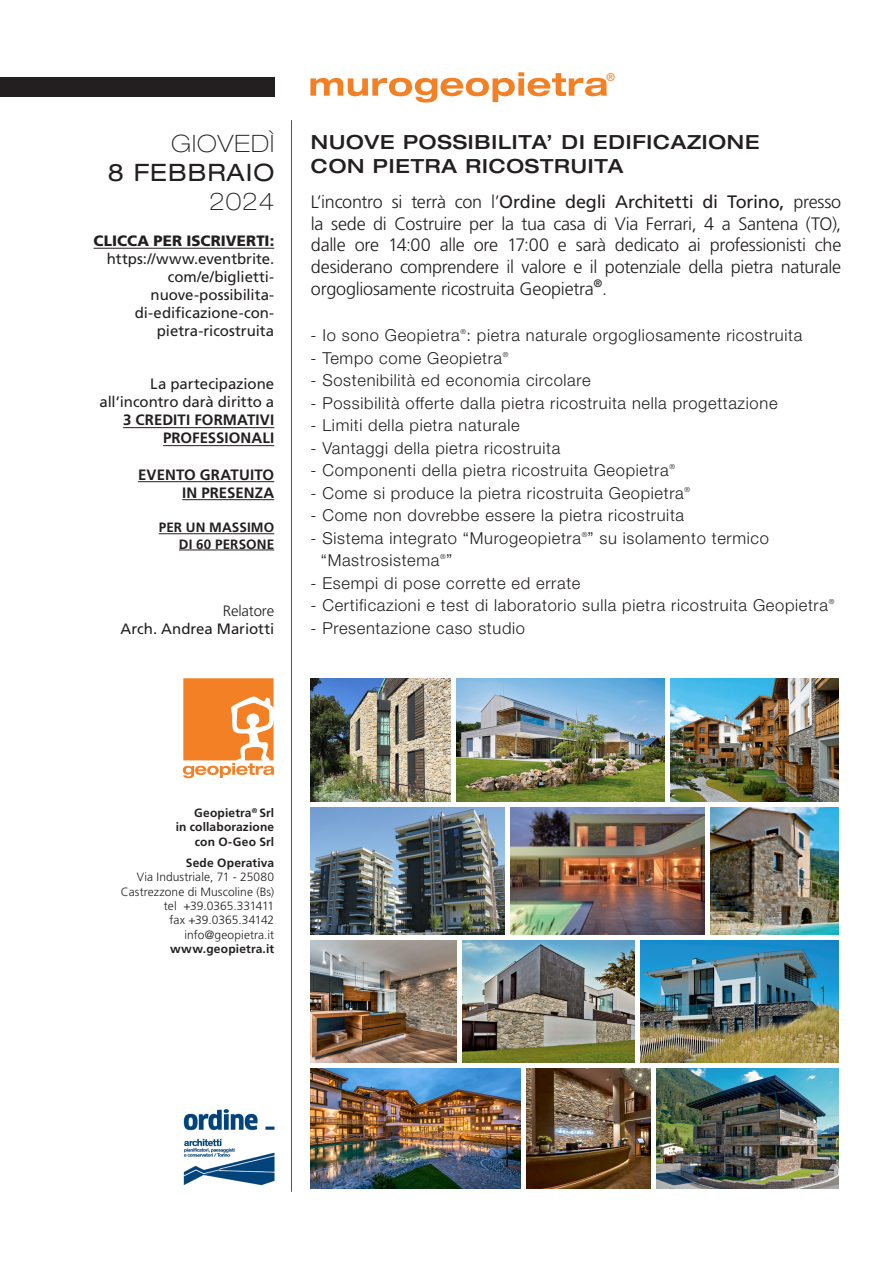
<style>
.page{position:relative;width:893px;height:1263px;background:#fff}
.page>*{position:absolute;margin:0;border:0;box-sizing:border-box;transform-origin:0 0}
.t1{font:100 expanded 24px "Helvetica Neue LT Std";letter-spacing:.04em;color:#231f20}
.t2{font:expanded 24px "Helvetica Neue LT Std";letter-spacing:.04em;color:#231f20}
.t3{font:500 expanded 19.5px "Helvetica Neue LT Std";letter-spacing:.04em;color:#231f20}
.t4{font:300 18px/21.6px "Frutiger LT Std";letter-spacing:-.015em;color:#231f20;text-align:justify}
.t5{font:300 16.5px "Helvetica Neue LT Std";letter-spacing:.04em;color:#231f20}
.t6{font:15px/18px "Frutiger LT Std";letter-spacing:-.005em;color:#231f20;text-align:right}
.t7{font:700 15px "Frutiger LT Std";letter-spacing:.005em;color:#231f20}
.t8{font:300 15px "Frutiger LT Std";letter-spacing:-.01em;color:#231f20}
.t9{font:700 13.5px "Frutiger LT Std";letter-spacing:.01em;color:#231f20}
.t10{font:300 12px "Frutiger LT Std";letter-spacing:.005em;color:#231f20}
.t11{font:700 12px/14.4px "Frutiger LT Std";letter-spacing:.015em;color:#231f20;text-align:right}
.t12{font:700 11.4px "Frutiger LT Std";color:#f7974c}
.t13{font:300 7.05px "Helvetica Neue LT Std";color:#231f20}
.s1{font-weight:900}
.s2{font-weight:700}
.s3{font-weight:400}
</style>
<div class="page">
<div style="left:0;top:77px;width:274px;height:19px;background:#231f20"></div>
<svg style="left:183px;top:678px;width:91px;height:100px"></svg>
<hr style="left:291px;top:120px;width:1px;height:1072px;background:#674e3f">
<svg style="left:310px;top:72px;width:297px;height:31px"></svg>
<svg style="left:310px;top:678px;width:529px;height:510px"></svg>
<img style="left:510px;top:808px;width:194px;height:126px">
<img style="left:641px;top:941px;width:198px;height:121px">
<img style="left:310px;top:808px;width:194px;height:126px">
<img style="left:462px;top:941px;width:172px;height:121px">
<img style="left:310px;top:941px;width:146px;height:121px">
<img style="left:657px;top:1068px;width:182px;height:120px">
<img style="left:310px;top:1068px;width:211px;height:120px">
<img style="left:527px;top:1068px;width:124px;height:120px">
<img style="left:710px;top:808px;width:129px;height:126px">
<img style="left:671px;top:678px;width:168px;height:123px">
<img style="left:310px;top:678px;width:141px;height:123px">
<img style="left:456px;top:678px;width:209px;height:123px">
<hr style="left:138px;top:481px;width:136px;height:1px;background:#231f20">
<hr style="left:182px;top:499px;width:92px;height:1px;background:#231f20">
<hr style="left:159px;top:533px;width:115px;height:1px;background:#231f20">
<hr style="left:179px;top:550px;width:95px;height:1px;background:#231f20">
<img style="left:183px;top:1109px;width:92px;height:77px">
<hr style="left:94px;top:248px;width:180px;height:1px;background:#231f20">
<hr style="left:123px;top:427px;width:151px;height:1px;background:#231f20">
<hr style="left:163px;top:445px;width:111px;height:1px;background:#231f20">
<p class="t1" style="left:171px;top:130px;width:105px">GIOVEDÌ</p>
<p class="t2" style="left:108px;top:158px;width:168px">8 FEBBRAIO</p>
<p class="t1" style="left:209px;top:187px;width:67px">2024</p>
<p class="t6" style="left:94px;top:232px;width:182px"><span class="s1">CLICCA PER ISCRIVERTI: </span>https://www.eventbrite. com/e/biglietti&shy;nuove-possibilita&shy;di-edificazione-con&shy;pietra-ricostruita</p>
<p class="t6" style="left:99px;top:375px;width:176px">La partecipazione all’incontro darà diritto a<br><span class="s2">3 CREDITI FORMATIVI<br>PROFESSIONALI</span></p>
<p class="t7" style="left:138px;top:466px;width:138px">EVENTO GRATUITO</p>
<p class="t7" style="left:182px;top:484px;width:94px">IN PRESENZA</p>
<p class="t9" style="left:159px;top:520px;width:117px">PER UN MASSIMO</p>
<p class="t9" style="left:179px;top:536px;width:97px">DI 60 PERSONE</p>
<p class="t8" style="left:223px;top:602px;width:53px">Relatore</p>
<p class="t6" style="left:121px;top:620px;width:155px">Arch. Andrea Mariotti</p>
<p class="t12" style="left:606px;top:70px;width:11px">®</p>
<p class="t3" style="left:311px;top:130px;width:450px">NUOVE POSSIBILITA’ DI EDIFICAZIONE</p>
<p class="t3" style="left:311px;top:153px;width:314px">CON PIETRA RICOSTRUITA</p>
<p class="t4" style="left:311px;top:191px;width:532px">L’incontro si terrà con l’<span class="s3">Ordine degli Architetti di Torino,</span> presso la sede di Costruire per la tua casa di Via Ferrari, 4 a Santena (TO), dalle ore 14:00 alle ore 17:00 e sarà dedicato ai professionisti che desiderano comprendere il valore e il potenziale della pietra naturale orgogliosamente ricostruita Geopietra<sup>®</sup>.</p>
<p class="t13" style="left:460px;top:328px;width:7px">®</p>
<p class="t5" style="left:310px;top:348px;width:193px">- Tempo come Geopietra</p>
<p class="t13" style="left:503px;top:350px;width:7px">®</p>
<p class="t5" style="left:310px;top:370px;width:282px">- Sostenibilità ed economia circolare</p>
<p class="t5" style="left:310px;top:393px;width:469px">- Possibilità offerte dalla pietra ricostruita nella progettazione</p>
<p class="t5" style="left:310px;top:415px;width:211px">- Limiti della pietra naturale</p>
<p class="t5" style="left:310px;top:438px;width:251px">- Vantaggi della pietra ricostruita</p>
<p class="t5" style="left:310px;top:460px;width:360px">- Componenti della pietra ricostruita Geopietra</p>
<p class="t13" style="left:669px;top:463px;width:7px">®</p>
<p class="t5" style="left:310px;top:483px;width:375px">- Come si produce la pietra ricostruita Geopietra</p>
<p class="t13" style="left:684px;top:485px;width:7px">®</p>
<p class="t5" style="left:310px;top:505px;width:375px">- Come non dovrebbe essere la pietra ricostruita</p>
<p class="t5" style="left:310px;top:528px;width:460px">- Sistema integrato “Murogeopietra ” su isolamento termico</p>
<p class="t5" style="left:310px;top:325px;width:493px">- Io sono Geopietra : pietra naturale orgogliosamente ricostruita</p>
<p class="t13" style="left:582px;top:530px;width:7px">®</p>
<p class="t13" style="left:440px;top:553px;width:7px">®</p>
<p class="t5" style="left:310px;top:573px;width:272px">- Esempi di pose corrette ed errate</p>
<p class="t5" style="left:310px;top:595px;width:519px">- Certificazioni e test di laboratorio sulla pietra ricostruita Geopietra</p>
<p class="t13" style="left:829px;top:598px;width:7px">®</p>
<p class="t5" style="left:310px;top:618px;width:216px">- Presentazione caso studio</p>
<p class="t5" style="left:321px;top:550px;width:133px">“Mastrosistema ”</p>
<p class="t11" style="left:194px;top:806px;width:82px">Geopietra<sup>®</sup> Srl</p>
<p class="t11" style="left:176px;top:820px;width:100px">in collaborazione con O-Geo Srl</p>
<p class="t11" style="left:186px;top:855px;width:90px">Sede Operativa</p>
<p class="t10" style="left:137px;top:870px;width:139px">Via Industriale, 71 - 25080</p>
<p class="t10" style="left:121px;top:885px;width:155px">Castrezzone di Muscoline (Bs)</p>
<p class="t10" style="left:164px;top:899px;width:112px">tel +39.0365.331411</p>
<p class="t10" style="left:170px;top:913px;width:106px">fax +39.0365.34142</p>
<p class="t10" style="left:185px;top:928px;width:91px">info@geopietra.it</p>
<p class="t11" style="left:170px;top:942px;width:106px">www.geopietra.it</p>
</div>
